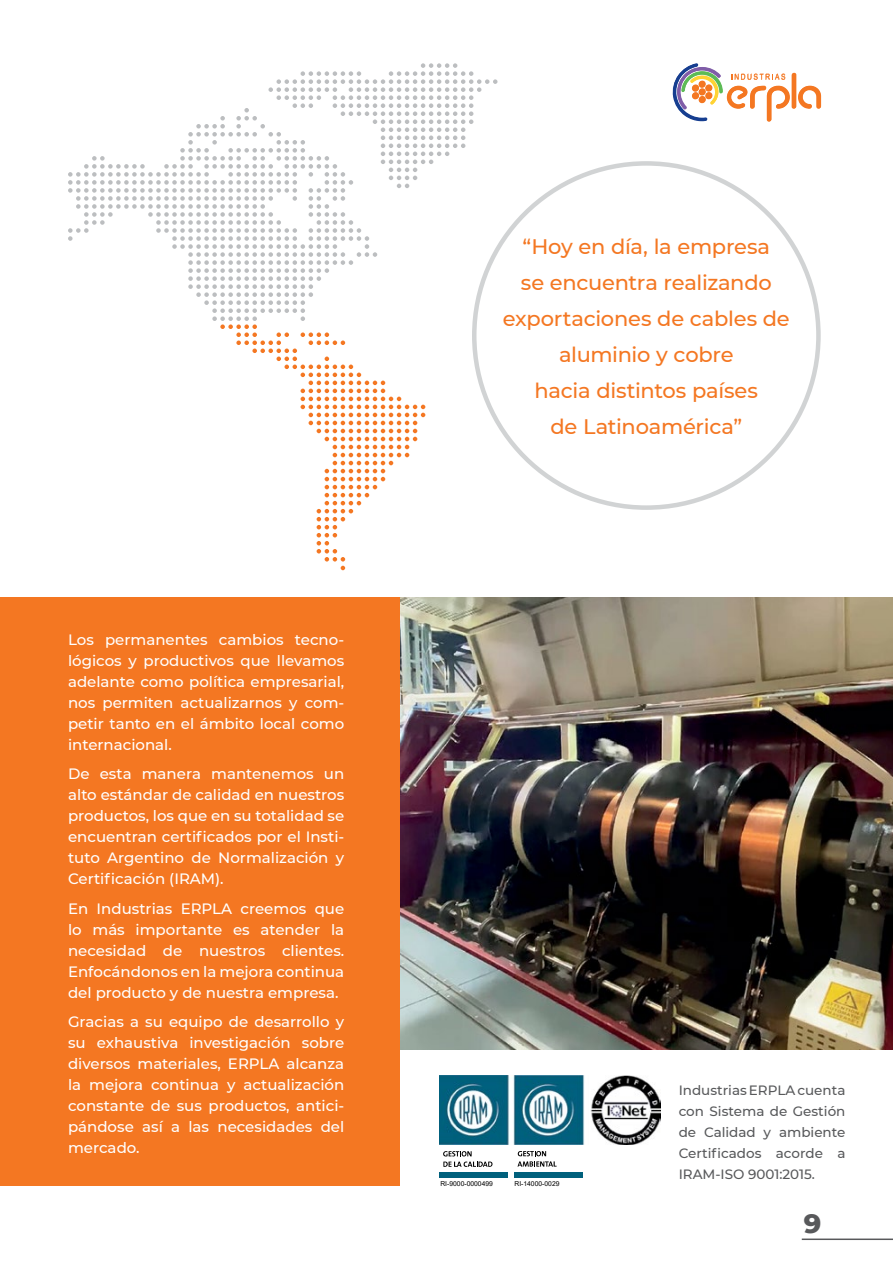
<style>
.page{position:relative;width:893px;height:1263px;background:#fff}
.page>*{position:absolute;margin:0;border:0;box-sizing:border-box;transform-origin:0 0}
.t1{font:800 27px "Montserrat";color:#58595b}
.t2{font:500 21px/36px "Montserrat";letter-spacing:-.01em;color:#f47722;text-align:center}
.t3{font:500 15px/21px "Montserrat";color:#fff;text-align:justify}
.t4{font:500 13.5px/21px "Montserrat";color:#58595b;text-align:justify}
.t5{font:6.75px "Arial";color:#000}
</style>
<div class="page">
<hr style="left:802px;top:1238px;width:91px;height:2px;background:#58595b">
<img style="left:400px;top:597px;width:493px;height:452px">
<svg style="left:68px;top:63px;width:429px;height:507px"></svg>
<div style="left:0;top:597px;width:400px;height:589px;background:#f47722"></div>
<div style="left:514px;top:1172px;width:69px;height:6px;background:#00607c"></div>
<div style="left:439px;top:1172px;width:69px;height:6px;background:#00607c"></div>
<svg style="left:443px;top:1151px;width:49px;height:16px"></svg>
<svg style="left:517px;top:1151px;width:40px;height:15px"></svg>
<img style="left:439px;top:1075px;width:222px;height:70px">
<svg style="left:672px;top:63px;width:149px;height:59px"></svg>
<p class="t3" style="left:68px;top:628px;width:278px">Los permanentes cambios tecno&shy;lógicos y productivos que llevamos adelante como política empresarial, nos permiten actualizarnos y com&shy;petir tanto en el ámbito local como internacional.</p>
<p class="t3" style="left:68px;top:763px;width:278px">De esta manera mantenemos un alto estándar de calidad en nuestros productos, los que en su totalidad se encuentran certificados por el Insti&shy;tuto Argentino de Normalización y Certificación (IRAM).</p>
<p class="t3" style="left:68px;top:897px;width:278px">En Industrias ERPLA creemos que lo más importante es atender la necesidad de nuestros clientes.<br>Enfocándonos en la mejora continua del producto y de nuestra empresa.</p>
<p class="t3" style="left:68px;top:1011px;width:278px">Gracias a su equipo de desarrollo y su exhaustiva investigación sobre diversos materiales, ERPLA alcanza la mejora continua y actualización constante de sus productos, antici&shy;pándose así a las necesidades del mercado.</p>
<h2 class="t2" style="left:503px;top:228px;width:288px">“Hoy en día, la empresa<br>se encuentra realizando exportaciones de cables de aluminio y cobre<br>hacia distintos países<br>de Latinoamérica”</h2>
<p class="t5" style="left:440px;top:1179px;width:54px">RI-9000-0000499</p>
<p class="t5" style="left:514px;top:1179px;width:47px">RI-14000-0029</p>
<p class="t4" style="left:679px;top:1079px;width:168px">Industrias ERPLA cuenta con Sistema de Gestión de Calidad y ambiente Certificados acorde a IRAM-ISO 9001:2015.</p>
<h1 class="t1" style="left:804px;top:1203px;width:19px">9</h1>
</div>
